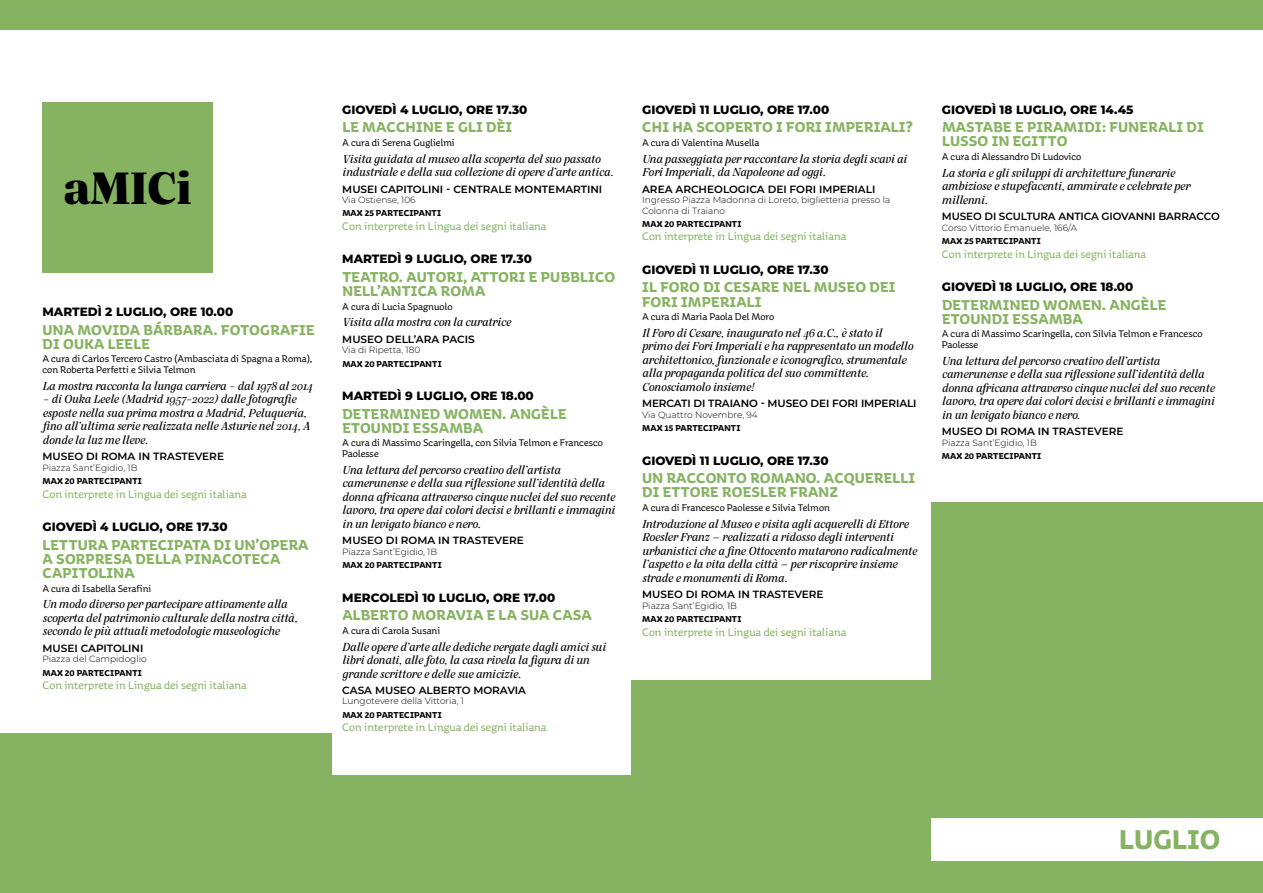
<style>
.page{position:relative;width:1263px;height:893px;background:#fff}
.page>*{position:absolute;margin:0;border:0;box-sizing:border-box;transform-origin:0 0}
.t1{font:900 49.5px "Silva Display";color:#000}
.t2{font:700 28.5px "Aniuk";color:#86b361}
.t3{font:700 15px/14.2px "Aniuk";letter-spacing:.01em;color:#86b361}
.t4{font:italic 12.75px/13.5px "Silva Display";color:#000}
.t5{font:800 12px "Montserrat";color:#000}
.t6{font:12px "Aniuk";color:#86b361}
.t7{font:10.5px/10.5px "Aniuk";color:#000}
.t8{font:600 10.5px "Montserrat";color:#000}
.t9{font:300 9px/10.5px "Montserrat";color:#000}
.t10{font:700 9px "Aniuk";letter-spacing:.01em;color:#000}
</style>
<div class="page">
<div style="left:931px;top:503px;width:332px;height:390px;background:#86b361"></div>
<div style="left:631px;top:680px;width:300px;height:213px;background:#86b361"></div>
<div style="left:332px;top:776px;width:299px;height:117px;background:#86b361"></div>
<div style="left:0;top:733px;width:332px;height:160px;background:#86b361"></div>
<div style="left:43px;top:102px;width:170px;height:170px;background:#86b361"></div>
<div style="left:931px;top:819px;width:332px;height:42px;background:#fff"></div>
<div style="left:0;top:0;width:1263px;height:30px;background:#86b361"></div>
<h1 class="t1" style="left:64px;top:156px;width:129px">aMICi</h1>
<p class="t5" style="left:43px;top:303px;width:192px">MARTEDÌ 2 LUGLIO, ORE 10.00</p>
<p class="t3" style="left:43px;top:323px;width:274px">UNA MOVIDA BÁRBARA. FOTOGRAFIE<br>DI OUKA LEELE</p>
<p class="t7" style="left:43px;top:354px;width:272px">A cura di Carlos Tercero Castro (Ambasciata di Spagna a Roma), con Roberta Perfetti e Silvia Telmon</p>
<p class="t4" style="left:43px;top:379px;width:271px">La mostra racconta la lunga carriera - dal 1978 al 2014</p>
<p class="t4" style="left:43px;top:393px;width:269px">- di Ouka Leele (Madrid 1957-2022) dalle fotografie esposte nella sua prima mostra a Madrid, Peluquería, fino all’ultima serie realizzata nelle Asturie nel 2014, A donde la luz me lleve.</p>
<p class="t8" style="left:43px;top:449px;width:183px">MUSEO DI ROMA IN TRASTEVERE</p>
<p class="t9" style="left:43px;top:462px;width:96px">Piazza Sant’Egidio, 1B</p>
<p class="t10" style="left:43px;top:476px;width:101px">MAX 20 PARTECIPANTI</p>
<p class="t6" style="left:43px;top:487px;width:206px">Con interprete in Lingua dei segni italiana</p>
<p class="t5" style="left:43px;top:518px;width:187px">GIOVEDÌ 4 LUGLIO, ORE 17.30</p>
<p class="t3" style="left:43px;top:537px;width:268px">LETTURA PARTECIPATA DI UN’OPERA<br>A SORPRESA DELLA PINACOTECA<br>CAPITOLINA</p>
<p class="t7" style="left:43px;top:583px;width:110px">A cura di Isabella Serafini</p>
<p class="t4" style="left:43px;top:598px;width:256px">Un modo diverso per partecipare attivamente alla scoperta del patrimonio culturale della nostra città, secondo le più attuali metodologie museologiche</p>
<p class="t8" style="left:43px;top:641px;width:102px">MUSEI CAPITOLINI</p>
<p class="t9" style="left:43px;top:654px;width:106px">Piazza del Campidoglio</p>
<p class="t10" style="left:43px;top:667px;width:101px">MAX 20 PARTECIPANTI</p>
<p class="t6" style="left:43px;top:678px;width:206px">Con interprete in Lingua dei segni italiana</p>
<p class="t5" style="left:342px;top:101px;width:187px">GIOVEDÌ 4 LUGLIO, ORE 17.30</p>
<p class="t3" style="left:342px;top:120px;width:171px">LE MACCHINE E GLI DÈI</p>
<p class="t7" style="left:342px;top:137px;width:114px">A cura di Serena Guglielmi</p>
<p class="t4" style="left:342px;top:152px;width:273px">Visita guidata al museo alla scoperta del suo passato industriale e della sua collezione di opere d’arte antica.</p>
<p class="t8" style="left:342px;top:181px;width:261px">MUSEI CAPITOLINI - CENTRALE MONTEMARTINI</p>
<p class="t9" style="left:342px;top:194px;width:75px">Via Ostiense, 106</p>
<p class="t10" style="left:342px;top:208px;width:100px">MAX 25 PARTECIPANTI</p>
<p class="t6" style="left:342px;top:219px;width:206px">Con interprete in Lingua dei segni italiana</p>
<p class="t5" style="left:342px;top:250px;width:191px">MARTEDÌ 9 LUGLIO, ORE 17.30</p>
<p class="t3" style="left:342px;top:270px;width:274px">TEATRO. AUTORI, ATTORI E PUBBLICO<br>NELL’ANTICA ROMA</p>
<p class="t7" style="left:342px;top:301px;width:112px">A cura di Lucia Spagnuolo</p>
<p class="t4" style="left:342px;top:316px;width:170px">Visita alla mostra con la curatrice</p>
<p class="t8" style="left:342px;top:332px;width:134px">MUSEO DELL’ARA PACIS</p>
<p class="t9" style="left:342px;top:345px;width:80px">Via di Ripetta, 180</p>
<p class="t10" style="left:342px;top:358px;width:101px">MAX 20 PARTECIPANTI</p>
<p class="t5" style="left:342px;top:387px;width:193px">MARTEDÌ 9 LUGLIO, ORE 18.00</p>
<p class="t3" style="left:342px;top:407px;width:226px">DETERMINED WOMEN. ANGÈLE<br>ETOUNDI ESSAMBA</p>
<p class="t7" style="left:342px;top:438px;width:262px">A cura di Massimo Scaringella, con Silvia Telmon e Francesco<br>Paolesse</p>
<p class="t4" style="left:342px;top:463px;width:274px">Una lettura del percorso creativo dell’artista camerunense e della sua riflessione sull’identità della donna africana attraverso cinque nuclei del suo recente lavoro, tra opere dai colori decisi e brillanti e immagini in un levigato bianco e nero.</p>
<p class="t8" style="left:342px;top:533px;width:183px">MUSEO DI ROMA IN TRASTEVERE</p>
<p class="t9" style="left:342px;top:546px;width:96px">Piazza Sant’Egidio, 1B</p>
<p class="t10" style="left:342px;top:560px;width:101px">MAX 20 PARTECIPANTI</p>
<p class="t5" style="left:342px;top:589px;width:214px">MERCOLEDÌ 10 LUGLIO, ORE 17.00</p>
<p class="t3" style="left:342px;top:608px;width:251px">ALBERTO MORAVIA E LA SUA CASA</p>
<p class="t7" style="left:342px;top:625px;width:99px">A cura di Carola Susani</p>
<p class="t4" style="left:342px;top:640px;width:265px">Dalle opere d’arte alle dediche vergate dagli amici sui libri donati, alle foto, la casa rivela la figura di un grande scrittore e delle sue amicizie.</p>
<p class="t8" style="left:342px;top:683px;width:185px">CASA MUSEO ALBERTO MORAVIA</p>
<p class="t9" style="left:342px;top:696px;width:123px">Lungotevere della Vittoria, 1</p>
<p class="t10" style="left:342px;top:709px;width:101px">MAX 20 PARTECIPANTI</p>
<p class="t6" style="left:342px;top:720px;width:206px">Con interprete in Lingua dei segni italiana</p>
<p class="t5" style="left:642px;top:101px;width:189px">GIOVEDÌ 11 LUGLIO, ORE 17.00</p>
<p class="t3" style="left:642px;top:120px;width:272px">CHI HA SCOPERTO I FORI IMPERIALI?</p>
<p class="t7" style="left:642px;top:137px;width:119px">A cura di Valentina Musella</p>
<p class="t4" style="left:642px;top:152px;width:266px">Una passeggiata per raccontare la storia degli scavi ai<br>Fori Imperiali, da Napoleone ad oggi.</p>
<p class="t8" style="left:642px;top:181px;width:235px">AREA ARCHEOLOGICA DEI FORI IMPERIALI</p>
<p class="t9" style="left:642px;top:194px;width:250px">Ingresso Piazza Madonna di Loreto, biglietteria presso la<br>Colonna di Traiano</p>
<p class="t10" style="left:642px;top:218px;width:101px">MAX 20 PARTECIPANTI</p>
<p class="t6" style="left:642px;top:230px;width:206px">Con interprete in Lingua dei segni italiana</p>
<p class="t5" style="left:642px;top:261px;width:188px">GIOVEDÌ 11 LUGLIO, ORE 17.30</p>
<p class="t3" style="left:642px;top:280px;width:255px">IL FORO DI CESARE NEL MUSEO DEI<br>FORI IMPERIALI</p>
<p class="t7" style="left:642px;top:311px;width:134px">A cura di Maria Paola Del Moro</p>
<p class="t4" style="left:642px;top:326px;width:272px">Il Foro di Cesare, inaugurato nel 46 a.C., è stato il primo dei Fori Imperiali e ha rappresentato un modello architettonico, funzionale e iconografico, strumentale alla propaganda politica del suo committente.<br>Conosciamolo insieme!</p>
<p class="t8" style="left:642px;top:396px;width:276px">MERCATI DI TRAIANO - MUSEO DEI FORI IMPERIALI</p>
<p class="t9" style="left:642px;top:409px;width:117px">Via Quattro Novembre, 94</p>
<p class="t10" style="left:642px;top:423px;width:100px">MAX 15 PARTECIPANTI</p>
<p class="t5" style="left:642px;top:452px;width:188px">GIOVEDÌ 11 LUGLIO, ORE 17.30</p>
<p class="t3" style="left:642px;top:471px;width:275px">UN RACCONTO ROMANO. ACQUERELLI<br>DI ETTORE ROESLER FRANZ</p>
<p class="t7" style="left:642px;top:502px;width:189px">A cura di Francesco Paolesse e Silvia Telmon</p>
<p class="t4" style="left:642px;top:517px;width:276px">Introduzione al Museo e visita agli acquerelli di Ettore Roesler Franz – realizzati a ridosso degli interventi urbanistici che a fine Ottocento mutarono radicalmente l’aspetto e la vita della città – per riscoprire insieme strade e monumenti di Roma.</p>
<p class="t8" style="left:642px;top:587px;width:183px">MUSEO DI ROMA IN TRASTEVERE</p>
<p class="t9" style="left:642px;top:600px;width:96px">Piazza Sant’Egidio, 1B</p>
<p class="t10" style="left:642px;top:614px;width:101px">MAX 20 PARTECIPANTI</p>
<p class="t6" style="left:642px;top:625px;width:206px">Con interprete in Lingua dei segni italiana</p>
<p class="t5" style="left:942px;top:101px;width:193px">GIOVEDÌ 18 LUGLIO, ORE 14.45</p>
<p class="t3" style="left:942px;top:120px;width:263px">MASTABE E PIRAMIDI: FUNERALI DI<br>LUSSO IN EGITTO</p>
<p class="t7" style="left:942px;top:151px;width:141px">A cura di Alessandro Di Ludovico</p>
<p class="t4" style="left:942px;top:166px;width:250px">La storia e gli sviluppi di architetture funerarie ambiziose e stupefacenti, ammirate e celebrate per millenni.</p>
<p class="t8" style="left:942px;top:209px;width:279px">MUSEO DI SCULTURA ANTICA GIOVANNI BARRACCO</p>
<p class="t9" style="left:942px;top:222px;width:137px">Corso Vittorio Emanuele, 166/A</p>
<p class="t10" style="left:942px;top:236px;width:100px">MAX 25 PARTECIPANTI</p>
<p class="t6" style="left:942px;top:247px;width:206px">Con interprete in Lingua dei segni italiana</p>
<p class="t5" style="left:942px;top:278px;width:193px">GIOVEDÌ 18 LUGLIO, ORE 18.00</p>
<p class="t3" style="left:942px;top:297px;width:226px">DETERMINED WOMEN. ANGÈLE<br>ETOUNDI ESSAMBA</p>
<p class="t7" style="left:942px;top:329px;width:262px">A cura di Massimo Scaringella, con Silvia Telmon e Francesco<br>Paolesse</p>
<p class="t4" style="left:942px;top:354px;width:274px">Una lettura del percorso creativo dell’artista camerunense e della sua riflessione sull’identità della donna africana attraverso cinque nuclei del suo recente lavoro, tra opere dai colori decisi e brillanti e immagini in un levigato bianco e nero.</p>
<p class="t8" style="left:942px;top:424px;width:183px">MUSEO DI ROMA IN TRASTEVERE</p>
<p class="t9" style="left:942px;top:437px;width:96px">Piazza Sant’Egidio, 1B</p>
<p class="t10" style="left:942px;top:450px;width:101px">MAX 20 PARTECIPANTI</p>
<h2 class="t2" style="left:1119px;top:822px;width:103px">LUGLIO</h2>
</div>
